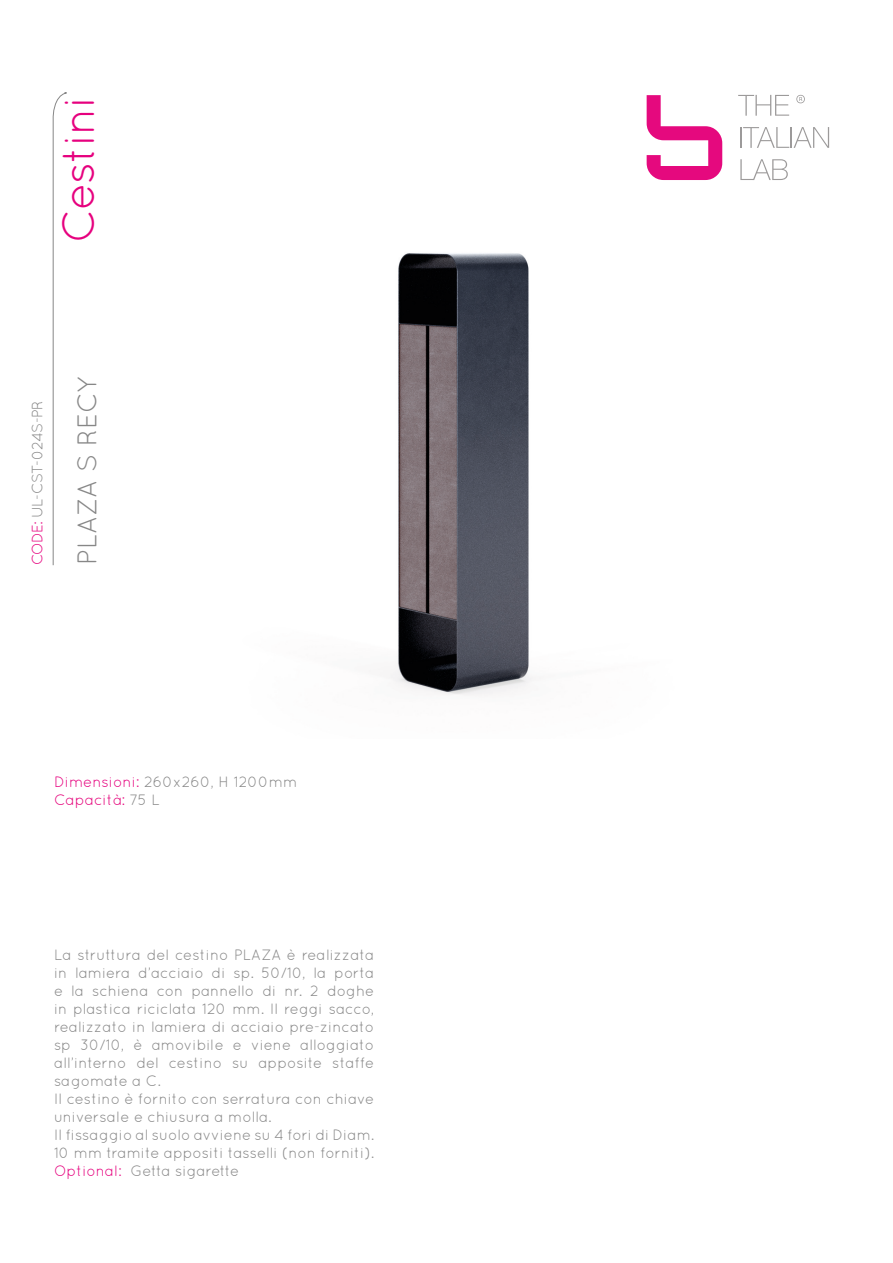
<style>
.page{position:relative;width:893px;height:1263px;background:#fff}
.page>*{position:absolute;margin:0;border:0;box-sizing:border-box;transform-origin:0 0}
.t1{font:45px "Quicksand";letter-spacing:-.03em;color:#e6007e}
.t2{font:27px "Quicksand";color:#878787}
.t3{font:15px/18px "Quicksand";color:#878787}
.t4{font:15px "Quicksand";letter-spacing:-.05em;color:#878787}
.t5{font:15px "Quicksand";color:#e5007a}
.s1{color:#e6007e}
.s2{color:#878787}
</style>
<div class="page">
<img style="left:389px;top:253px;width:144px;height:442px">
<svg style="left:738px;top:95px;width:51px;height:21px"></svg>
<hr style="left:740px;top:127px;width:2px;height:21px;background:#9c9a9a">
<svg style="left:743px;top:127px;width:86px;height:21px"></svg>
<svg style="left:740px;top:159px;width:48px;height:21px"></svg>
<svg style="left:647px;top:95px;width:75px;height:85px"></svg>
<svg style="left:796px;top:95px;width:9px;height:8px"></svg>
<svg style="left:52px;top:92px;width:15px;height:474px"></svg>
<p class="t1" style="left:53px;top:243px;width:149px;rotate:-90deg">Cestini</p>
<p class="t4" style="left:29px;top:565px;width:166px;rotate:-90deg"><span class="s1">CODE:</span> UL-CST-024S-PR</p>
<p class="t2" style="left:71px;top:565px;width:190px;rotate:-90deg">PLAZA S RECY</p>
<p class="t3" style="left:54px;top:772px;width:245px"><span class="s1">Dimensioni:</span> 260x260, H 1200mm</p>
<p class="t5" style="left:54px;top:791px;width:107px">Capacità: <span class="s2">75 L</span></p>
<p class="t3" style="left:54px;top:945px;width:322px;text-align:justify">La struttura del cestino PLAZA è realizzata in lamiera d’acciaio di sp. 50/10, la porta e la schiena con pannello di nr. 2 doghe in plastica riciclata 120 mm. Il reggi sacco, realizzato in lamiera di acciaio pre-zincato sp 30/10, è amovibile e viene alloggiato all’interno del cestino su apposite staffe sagomate a C.</p>
<p class="t3" style="left:54px;top:1089px;width:322px">Il cestino è fornito con serratura con chiave universale e chiusura a molla.</p>
<p class="t3" style="left:54px;top:1125px;width:322px">Il fissaggio al suolo avviene su 4 fori di Diam.<br>10 mm tramite appositi tasselli (non forniti).</p>
<p class="t3" style="left:54px;top:1161px;width:187px"><span class="s1">Optional:</span> Getta sigarette</p>
</div>
